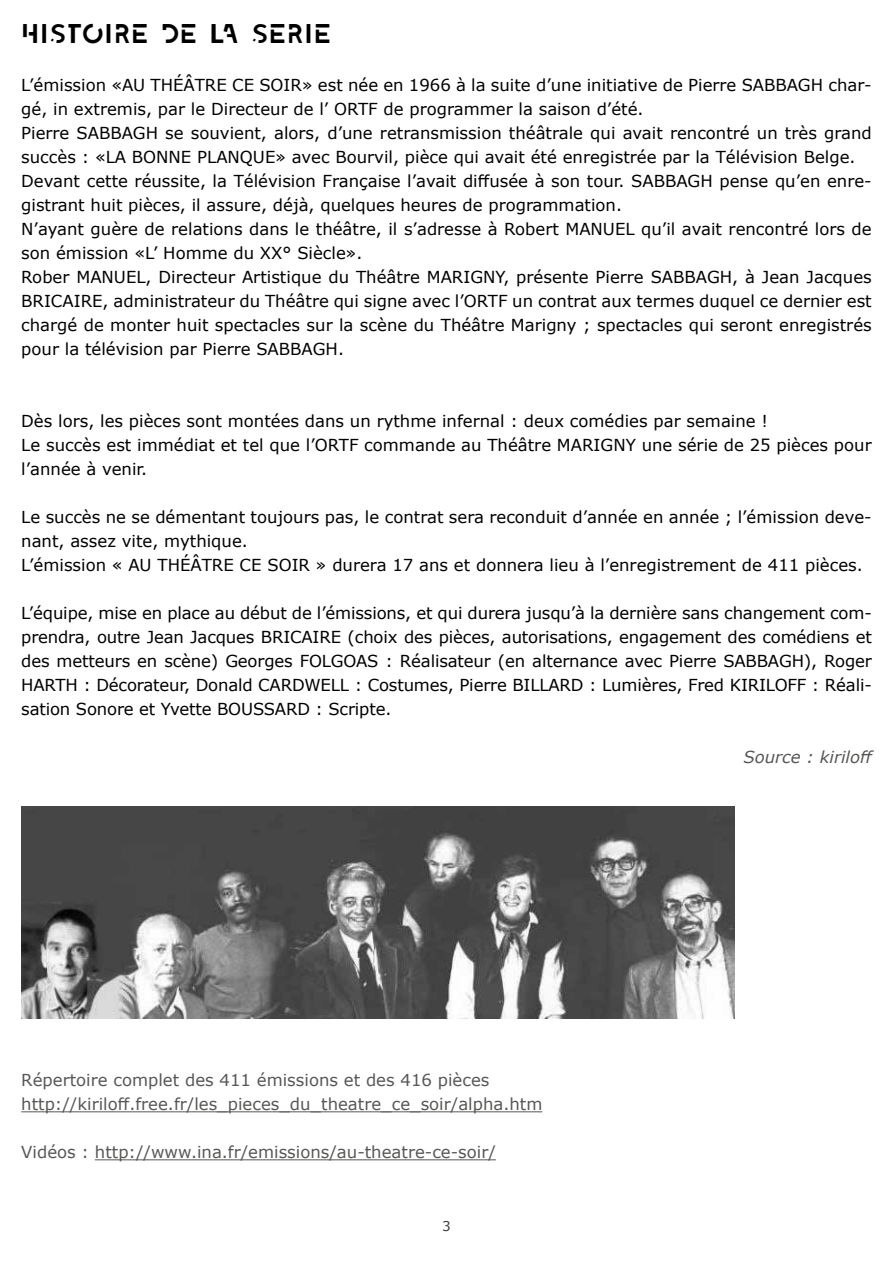
<style>
.page{position:relative;width:893px;height:1263px;background:#fff}
.page>*{position:absolute;margin:0;border:0;box-sizing:border-box;transform-origin:0 0}
.t1{font:27px "LEIXO DEMO";color:#000}
.t2{font:16.5px/24px "Verdana";color:#000}
.t3{font:16.5px/24px "Verdana";color:#575756}
.t4{font:italic 16.5px "Verdana";color:#575756}
.t5{font:13.5px "Verdana";color:#3c3c3b}
</style>
<div class="page">
<img style="left:21px;top:807px;width:713px;height:211px">
<hr style="left:21px;top:1111px;width:521px;height:1px;background:#575756">
<hr style="left:95px;top:1159px;width:401px;height:1px;background:#575756">
<h1 class="t1" style="left:21px;top:19px;width:312px">HISTOIRE DE LA SERIE</h1>
<p class="t2" style="left:21px;top:73px;width:852px">L’émission «AU THÉÂTRE CE SOIR» est née en 1966 à la suite d’une initiative de Pierre SABBAGH char&shy;gé, in extremis, par le Directeur de l’ ORTF de programmer la saison d’été.<br>Pierre SABBAGH se souvient, alors, d’une retransmission théâtrale qui avait rencontré un très grand succès : «LA BONNE PLANQUE» avec Bourvil, pièce qui avait été enregistrée par la Télévision Belge.<br>Devant cette réussite, la Télévision Française l’avait diffusée à son tour. SABBAGH pense qu’en enre&shy;gistrant huit pièces, il assure, déjà, quelques heures de programmation.<br>N’ayant guère de relations dans le théâtre, il s’adresse à Robert MANUEL qu’il avait rencontré lors de son émission «L’ Homme du XX° Siècle».<br>Rober MANUEL, Directeur Artistique du Théâtre MARIGNY, présente Pierre SABBAGH, à Jean Jacques BRICAIRE, administrateur du Théâtre qui signe avec l’ORTF un contrat aux termes duquel ce dernier est chargé de monter huit spectacles sur la scène du Théâtre Marigny ; spectacles qui seront enregistrés pour la télévision par Pierre SABBAGH.</p>
<p class="t2" style="left:21px;top:409px;width:852px">Dès lors, les pièces sont montées dans un rythme infernal : deux comédies par semaine !<br>Le succès est immédiat et tel que l’ORTF commande au Théâtre MARIGNY une série de 25 pièces pour l’année à venir.</p>
<p class="t2" style="left:21px;top:505px;width:852px">Le succès ne se démentant toujours pas, le contrat sera reconduit d’année en année ; l’émission deve&shy;nant, assez vite, mythique.<br>L’émission « AU THÉÂTRE CE SOIR » durera 17 ans et donnera lieu à l’enregistrement de 411 pièces.</p>
<p class="t2" style="left:21px;top:601px;width:852px;text-align:justify">L’équipe, mise en place au début de l’émissions, et qui durera jusqu’à la dernière sans changement com&shy;prendra, outre Jean Jacques BRICAIRE (choix des pièces, autorisations, engagement des comédiens et des metteurs en scène) Georges FOLGOAS : Réalisateur (en alternance avec Pierre SABBAGH), Roger HARTH : Décorateur, Donald CARDWELL : Costumes, Pierre BILLARD : Lumières, Fred KIRILOFF : Réali&shy;sation Sonore et Yvette BOUSSARD : Scripte.</p>
<p class="t4" style="left:743px;top:746px;width:132px">Source : kiriloff</p>
<p class="t3" style="left:21px;top:1068px;width:523px">Répertoire complet des 411 émissions et des 416 pièces http://kiriloff.free.fr/les_pieces_du_theatre_ce_soir/alpha.htm</p>
<p class="t3" style="left:21px;top:1140px;width:476px">Vidéos : http://www.ina.fr/emissions/au-theatre-ce-soir/</p>
<p class="t5" style="left:442px;top:1216px;width:10px">3</p>
</div>
